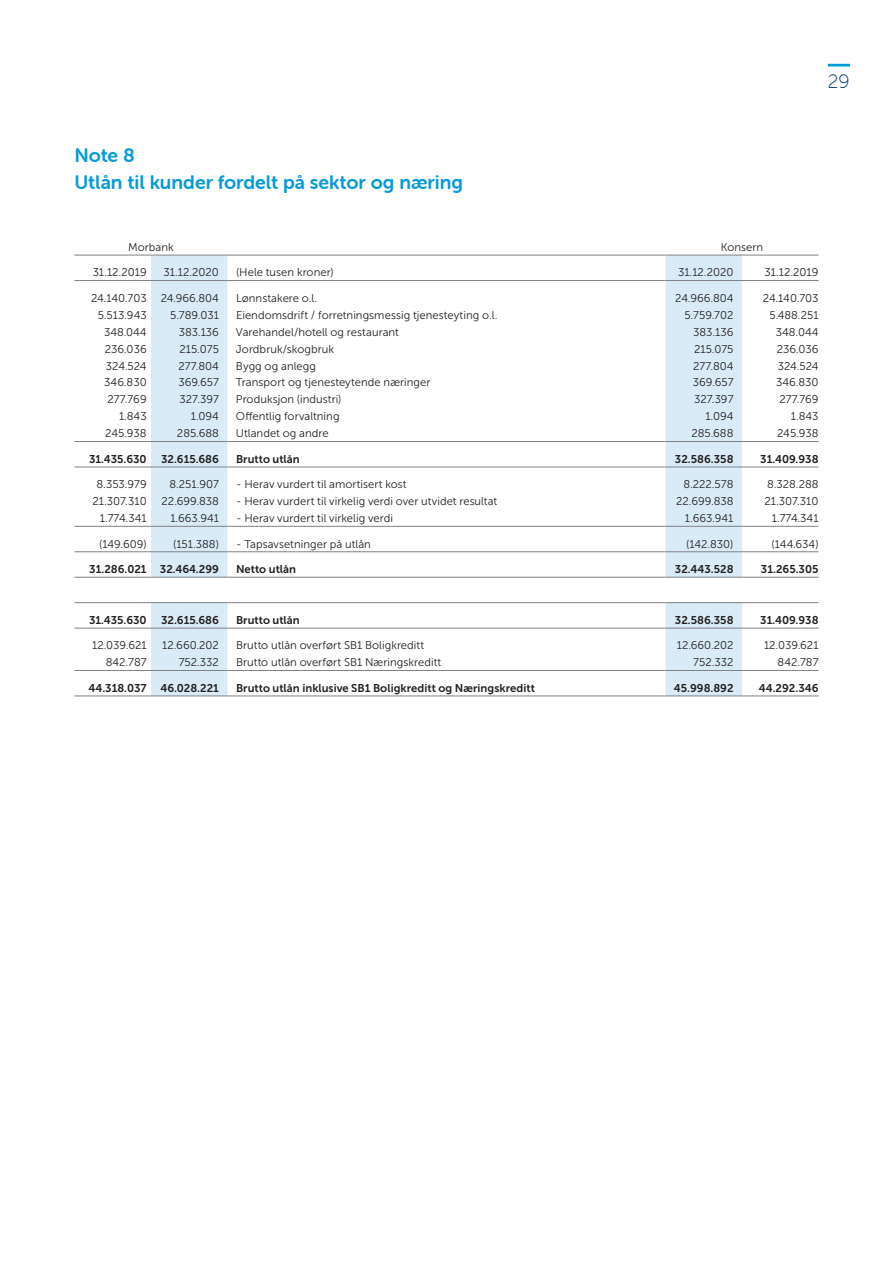
<style>
.page{position:relative;width:893px;height:1263px;background:#fff}
.page>*{position:absolute;margin:0;border:0;box-sizing:border-box;transform-origin:0 0}
.t1{font:19.5px/27px "Museo Sans Rounded 700";color:#069ad9}
.t2{font:19.5px "Museo Sans Rounded 100";color:#083879}
.t3{font:11.25px "Museo Sans 300";color:#231f20}
.t4{font:11.25px "Museo Sans 700";color:#231f20}
</style>
<div class="page">
<hr style="left:828px;top:64px;width:22px;height:3px;background:#069ad9">
<svg style="left:151px;top:256px;width:591px;height:439px"></svg>
<hr style="left:74px;top:255px;width:77px;height:1px;background:#808285">
<hr style="left:151px;top:255px;width:76px;height:1px;background:#808285">
<hr style="left:227px;top:255px;width:438px;height:1px;background:#808285">
<hr style="left:665px;top:255px;width:77px;height:1px;background:#808285">
<hr style="left:742px;top:255px;width:77px;height:1px;background:#808285">
<hr style="left:74px;top:280px;width:77px;height:1px;background:#808285">
<hr style="left:151px;top:280px;width:76px;height:1px;background:#808285">
<hr style="left:227px;top:280px;width:438px;height:1px;background:#808285">
<hr style="left:665px;top:280px;width:77px;height:1px;background:#808285">
<hr style="left:742px;top:280px;width:77px;height:1px;background:#808285">
<hr style="left:74px;top:441px;width:77px;height:1px;background:#808285">
<hr style="left:151px;top:441px;width:76px;height:1px;background:#808285">
<hr style="left:227px;top:441px;width:438px;height:1px;background:#808285">
<hr style="left:665px;top:441px;width:77px;height:1px;background:#808285">
<hr style="left:742px;top:441px;width:77px;height:1px;background:#808285">
<hr style="left:74px;top:467px;width:77px;height:1px;background:#808285">
<hr style="left:151px;top:467px;width:76px;height:1px;background:#808285">
<hr style="left:227px;top:467px;width:438px;height:1px;background:#808285">
<hr style="left:665px;top:467px;width:77px;height:1px;background:#808285">
<hr style="left:742px;top:467px;width:77px;height:1px;background:#808285">
<hr style="left:74px;top:526px;width:77px;height:1px;background:#808285">
<hr style="left:151px;top:526px;width:76px;height:1px;background:#808285">
<hr style="left:227px;top:526px;width:438px;height:1px;background:#808285">
<hr style="left:665px;top:526px;width:77px;height:1px;background:#808285">
<hr style="left:742px;top:526px;width:77px;height:1px;background:#808285">
<hr style="left:74px;top:551px;width:77px;height:1px;background:#808285">
<hr style="left:151px;top:551px;width:76px;height:1px;background:#808285">
<hr style="left:227px;top:551px;width:438px;height:1px;background:#808285">
<hr style="left:665px;top:551px;width:77px;height:1px;background:#808285">
<hr style="left:742px;top:551px;width:77px;height:1px;background:#808285">
<hr style="left:74px;top:577px;width:77px;height:1px;background:#808285">
<hr style="left:151px;top:577px;width:76px;height:1px;background:#808285">
<hr style="left:227px;top:577px;width:438px;height:1px;background:#808285">
<hr style="left:665px;top:577px;width:77px;height:1px;background:#808285">
<hr style="left:742px;top:577px;width:77px;height:1px;background:#808285">
<hr style="left:74px;top:602px;width:77px;height:1px;background:#808285">
<hr style="left:151px;top:602px;width:76px;height:1px;background:#808285">
<hr style="left:227px;top:602px;width:438px;height:1px;background:#808285">
<hr style="left:665px;top:602px;width:77px;height:1px;background:#808285">
<hr style="left:742px;top:602px;width:77px;height:1px;background:#808285">
<hr style="left:74px;top:628px;width:77px;height:1px;background:#808285">
<hr style="left:151px;top:628px;width:76px;height:1px;background:#808285">
<hr style="left:227px;top:628px;width:438px;height:1px;background:#808285">
<hr style="left:665px;top:628px;width:77px;height:1px;background:#808285">
<hr style="left:742px;top:628px;width:77px;height:1px;background:#808285">
<hr style="left:74px;top:670px;width:77px;height:1px;background:#808285">
<hr style="left:151px;top:670px;width:76px;height:1px;background:#808285">
<hr style="left:227px;top:670px;width:438px;height:1px;background:#808285">
<hr style="left:665px;top:670px;width:77px;height:1px;background:#808285">
<hr style="left:742px;top:670px;width:77px;height:1px;background:#808285">
<hr style="left:74px;top:695px;width:77px;height:1px;background:#808285">
<hr style="left:151px;top:695px;width:76px;height:1px;background:#808285">
<hr style="left:227px;top:695px;width:438px;height:1px;background:#808285">
<hr style="left:665px;top:695px;width:77px;height:1px;background:#808285">
<hr style="left:742px;top:695px;width:77px;height:1px;background:#808285">
<h1 class="t2" style="left:828px;top:71px;width:23px">29</h1>
<h1 class="t1" style="left:74px;top:142px;width:390px">Note 8<br>Utlån til kunder fordelt på sektor og næring</h1>
<p class="t3" style="left:128px;top:241px;width:47px">Morbank</p>
<p class="t3" style="left:721px;top:241px;width:44px">Konsern</p>
<p class="t3" style="left:93px;top:266px;width:56px">31.12.2019</p>
<p class="t3" style="left:163px;top:266px;width:57px">31.12.2020</p>
<p class="t3" style="left:236px;top:266px;width:99px">(Hele tusen kroner)</p>
<p class="t3" style="left:678px;top:266px;width:57px">31.12.2020</p>
<p class="t3" style="left:764px;top:266px;width:56px">31.12.2019</p>
<p class="t3" style="left:91px;top:292px;width:129px">24.140.703 24.966.804</p>
<p class="t3" style="left:236px;top:292px;width:83px">Lønnstakere o.l.</p>
<p class="t3" style="left:675px;top:292px;width:60px">24.966.804</p>
<p class="t3" style="left:763px;top:292px;width:57px">24.140.703</p>
<p class="t3" style="left:98px;top:309px;width:50px">5.513.943</p>
<p class="t3" style="left:170px;top:309px;width:50px">5.789.031</p>
<p class="t3" style="left:236px;top:309px;width:263px">Eiendomsdrift / forretningsmessig tjenesteyting o.l.</p>
<p class="t3" style="left:684px;top:309px;width:51px">5.759.702</p>
<p class="t3" style="left:770px;top:309px;width:50px">5.488.251</p>
<p class="t3" style="left:104px;top:326px;width:44px">348.044</p>
<p class="t3" style="left:179px;top:326px;width:42px">383.136</p>
<p class="t3" style="left:236px;top:326px;width:165px">Varehandel/hotell og restaurant</p>
<p class="t3" style="left:693px;top:326px;width:42px">383.136</p>
<p class="t3" style="left:776px;top:326px;width:44px">348.044</p>
<p class="t3" style="left:105px;top:343px;width:43px">236.036</p>
<p class="t3" style="left:180px;top:343px;width:41px">215.075</p>
<p class="t3" style="left:236px;top:343px;width:100px">Jordbruk/skogbruk</p>
<p class="t3" style="left:694px;top:343px;width:41px">215.075</p>
<p class="t3" style="left:777px;top:343px;width:43px">236.036</p>
<p class="t3" style="left:106px;top:360px;width:42px">324.524</p>
<p class="t3" style="left:179px;top:360px;width:42px">277.804</p>
<p class="t3" style="left:236px;top:360px;width:82px">Bygg og anlegg</p>
<p class="t3" style="left:693px;top:360px;width:42px">277.804</p>
<p class="t3" style="left:778px;top:360px;width:42px">324.524</p>
<p class="t3" style="left:104px;top:376px;width:44px">346.830</p>
<p class="t3" style="left:178px;top:376px;width:42px">369.657</p>
<p class="t3" style="left:236px;top:376px;width:196px">Transport og tjenesteytende næringer</p>
<p class="t3" style="left:693px;top:376px;width:42px">369.657</p>
<p class="t3" style="left:776px;top:376px;width:44px">346.830</p>
<p class="t3" style="left:108px;top:393px;width:41px">277.769</p>
<p class="t3" style="left:180px;top:393px;width:41px">327.397</p>
<p class="t3" style="left:236px;top:393px;width:107px">Produksjon (industri)</p>
<p class="t3" style="left:694px;top:393px;width:41px">327.397</p>
<p class="t3" style="left:779px;top:393px;width:41px">277.769</p>
<p class="t3" style="left:119px;top:410px;width:29px">1.843</p>
<p class="t3" style="left:191px;top:410px;width:30px">1.094</p>
<p class="t3" style="left:236px;top:410px;width:105px">Offentlig forvaltning</p>
<p class="t3" style="left:705px;top:410px;width:30px">1.094</p>
<p class="t3" style="left:791px;top:410px;width:29px">1.843</p>
<p class="t3" style="left:105px;top:427px;width:43px">245.938</p>
<p class="t3" style="left:177px;top:427px;width:43px">285.688</p>
<p class="t3" style="left:236px;top:427px;width:94px">Utlandet og andre</p>
<p class="t3" style="left:691px;top:427px;width:43px">285.688</p>
<p class="t3" style="left:777px;top:427px;width:43px">245.938</p>
<p class="t4" style="left:89px;top:453px;width:59px">31.435.630</p>
<p class="t4" style="left:161px;top:453px;width:59px">32.615.686</p>
<p class="t4" style="left:236px;top:453px;width:65px">Brutto utlån</p>
<p class="t4" style="left:675px;top:453px;width:60px">32.586.358</p>
<p class="t4" style="left:760px;top:453px;width:60px">31.409.938</p>
<p class="t3" style="left:97px;top:478px;width:52px">8.353.979</p>
<p class="t3" style="left:169px;top:478px;width:51px">8.251.907</p>
<p class="t3" style="left:236px;top:478px;width:172px">- Herav vurdert til amortisert kost</p>
<p class="t3" style="left:683px;top:478px;width:52px">8.222.578</p>
<p class="t3" style="left:767px;top:478px;width:53px">8.328.288</p>
<p class="t3" style="left:93px;top:495px;width:56px">21.307.310</p>
<p class="t3" style="left:162px;top:495px;width:59px">22.699.838</p>
<p class="t3" style="left:236px;top:495px;width:263px">- Herav vurdert til virkelig verdi over utvidet resultat</p>
<p class="t3" style="left:676px;top:495px;width:59px">22.699.838</p>
<p class="t3" style="left:764px;top:495px;width:56px">21.307.310</p>
<p class="t3" style="left:100px;top:512px;width:48px">1.774.341</p>
<p class="t3" style="left:170px;top:512px;width:50px">1.663.941</p>
<p class="t3" style="left:236px;top:512px;width:158px">- Herav vurdert til virkelig verdi</p>
<p class="t3" style="left:685px;top:512px;width:50px">1.663.941</p>
<p class="t3" style="left:772px;top:512px;width:48px">1.774.341</p>
<p class="t3" style="left:99px;top:538px;width:49px">(149.609)</p>
<p class="t3" style="left:173px;top:538px;width:47px">(151.388)</p>
<p class="t3" style="left:236px;top:538px;width:136px">- Tapsavsetninger på utlån</p>
<p class="t3" style="left:686px;top:538px;width:49px">(142.830)</p>
<p class="t3" style="left:772px;top:538px;width:48px">(144.634)</p>
<p class="t4" style="left:89px;top:563px;width:131px">31.286.021 32.464.299</p>
<p class="t4" style="left:236px;top:563px;width:62px">Netto utlån</p>
<p class="t4" style="left:675px;top:563px;width:60px">32.443.528</p>
<p class="t4" style="left:761px;top:563px;width:59px">31.265.305</p>
<p class="t4" style="left:89px;top:614px;width:59px">31.435.630</p>
<p class="t4" style="left:161px;top:614px;width:59px">32.615.686</p>
<p class="t4" style="left:236px;top:614px;width:65px">Brutto utlån</p>
<p class="t4" style="left:675px;top:614px;width:60px">32.586.358</p>
<p class="t4" style="left:760px;top:614px;width:60px">31.409.938</p>
<p class="t3" style="left:92px;top:639px;width:56px">12.039.621</p>
<p class="t3" style="left:162px;top:639px;width:58px">12.660.202</p>
<p class="t3" style="left:236px;top:639px;width:190px">Brutto utlån overført SB1 Boligkreditt</p>
<p class="t3" style="left:677px;top:639px;width:58px">12.660.202</p>
<p class="t3" style="left:764px;top:639px;width:56px">12.039.621</p>
<p class="t3" style="left:106px;top:656px;width:42px">842.787</p>
<p class="t3" style="left:179px;top:656px;width:42px">752.332</p>
<p class="t3" style="left:236px;top:656px;width:207px">Brutto utlån overført SB1 Næringskreditt</p>
<p class="t3" style="left:693px;top:656px;width:42px">752.332</p>
<p class="t3" style="left:778px;top:656px;width:42px">842.787</p>
<p class="t4" style="left:89px;top:681px;width:132px">44.318.037 46.028.221</p>
<p class="t4" style="left:236px;top:681px;width:301px">Brutto utlån inklusive SB1 Boligkreditt og Næringskreditt</p>
<p class="t4" style="left:674px;top:681px;width:61px">45.998.892</p>
<p class="t4" style="left:759px;top:681px;width:61px">44.292.346</p>
</div>
